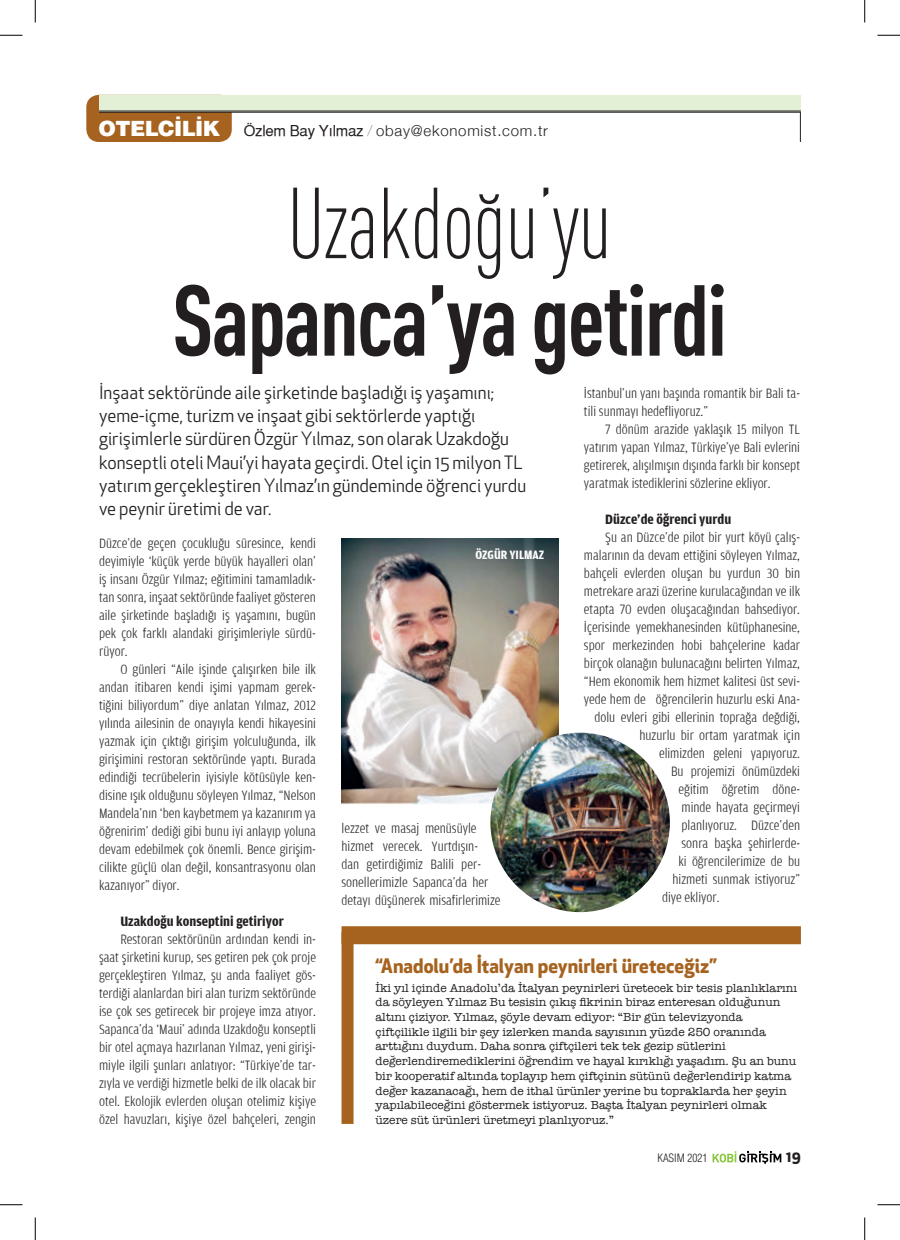
<style>
.page{position:relative;width:900px;height:1240px;background:#fff}
.page>*{position:absolute;margin:0;border:0;box-sizing:border-box;transform-origin:0 0}
.t1{font:99px "DIN Cond Bold Alternate";letter-spacing:-.02em;color:#231f20;scale:.95 1}
.t2{font:99px "DIN Cond Light Alternate";letter-spacing:-.01em;color:#231f20;scale:.95 1}
.t3{font:700 19.5px "Apex New";color:#a6631f}
.t4{font:18px/23.2px "Apex New";color:#231f20}
.t5{font:300 15px "Helvetica Neue";letter-spacing:.05em;color:#231f20}
.t6{font:700 15px "Apex New";color:#231f20}
.t7{font:300 condensed 14.25px/18px "Amplitude Aubi 3";color:#231f20;text-align:justify;scale:1.05 1}
.t8{font:700 condensed 14.25px "Amplitude Aubi 3";color:#231f20;scale:1.05 1}
.t9{font:700 condensed 12.75px "Amplitude Aubi 3";color:#fff}
.t10{font:12px/14.7px "American Typewriter";color:#231f20}
.t11{font:300 11.25px "Helveticam Cond";color:#231f20}
.s1{font-family:"Helveticam";font-weight:900;font-size:21px;color:#fff}
.s2{font-family:"Helvetica Roman Y";font-weight:400}
.s3{font-weight:200}
</style>
<div class="page">
<div style="left:86px;top:95px;width:146px;height:47px;background:#a6631f;border-radius:13px"></div>
<svg style="left:712px;top:1151px;width:69px;height:13px"></svg>
<div style="left:99px;top:95px;width:702px;height:16px;background:#e3f0d5"></div>
<hr style="left:99px;top:111px;width:702px;height:1px;background:#231f20">
<hr style="left:99px;top:112px;width:702px;height:1px;background:#231f20">
<div style="left:341px;top:926px;width:460px;height:18px;background:#a6631f"></div>
<div style="left:341px;top:932px;width:12px;height:192px;background:#a6631f"></div>
<hr style="left:800px;top:112px;width:1px;height:30px;background:#231f20">
<img style="left:341px;top:538px;width:217px;height:267px">
<img style="left:490px;top:733px;width:180px;height:179px;border-radius:90px">
<svg style="left:0;top:35px;width:22px;height:1px"></svg>
<svg style="left:877px;top:35px;width:23px;height:1px"></svg>
<svg style="left:0;top:1204px;width:22px;height:1px"></svg>
<svg style="left:877px;top:1204px;width:23px;height:1px"></svg>
<svg style="left:35px;top:0;width:1px;height:22px"></svg>
<svg style="left:35px;top:1217px;width:1px;height:23px"></svg>
<svg style="left:864px;top:0;width:1px;height:22px"></svg>
<svg style="left:864px;top:1217px;width:1px;height:23px"></svg>
<p class="t5" style="left:99px;top:118px;width:451px"><span class="s1">OTELCİLİK</span> <span class="s2">Özlem Bay Yılmaz</span> <span class="s3">/</span> obay@ekonomist.com.tr</p>
<h1 class="t2" style="left:287px;top:167px;width:343px">Uzakdoğu’yu</h1>
<h1 class="t1" style="left:172px;top:260px;width:586px">Sapanca’ya getirdi</h1>
<p class="t4" style="left:99px;top:381px;width:428px">İnşaat sektöründe aile şirketinde başladığı iş yaşamını; yeme-içme, turizm ve inşaat gibi sektörlerde yaptığı girişimlerle sürdüren Özgür Yılmaz, son olarak Uzakdoğu konseptli oteli Maui’yi hayata geçirdi. Otel için 15 milyon TL yatırım gerçekleştiren Yılmaz’ın gündeminde öğrenci yurdu ve peynir üretimi de var.</p>
<p class="t7" style="left:584px;top:384px;width:207px">İstanbul’un yanı başında romantik bir Bali ta&shy;tili sunmayı hedefliyoruz.”</p>
<p class="t7" style="left:584px;top:420px;width:207px;text-indent:21px">7 dönüm arazide yaklaşık 15 milyon TL yatırım yapan Yılmaz, Türkiye’ye Bali evlerini getirerek, alışılmışın dışında farklı bir konsept yaratmak istediklerini sözlerine ekliyor.</p>
<p class="t8" style="left:605px;top:511px;width:122px">Düzce’de öğrenci yurdu</p>
<p class="t7" style="left:605px;top:528px;width:187px">Şu an Düzce’de pilot bir yurt köyü çalış-</p>
<p class="t7" style="left:584px;top:546px;width:207px">malarının da devam ettiğini söyleyen Yılmaz,</p>
<p class="t7" style="left:584px;top:564px;width:207px">bahçeli evlerden oluşan bu yurdun 30 bin</p>
<p class="t7" style="left:584px;top:582px;width:207px">metrekare arazi üzerine kurulacağından ve ilk</p>
<p class="t7" style="left:584px;top:600px;width:207px">etapta 70 evden oluşacağından bahsediyor.</p>
<p class="t7" style="left:584px;top:618px;width:207px">İçerisinde yemekhanesinden kütüphanesine,</p>
<p class="t7" style="left:584px;top:636px;width:207px">spor merkezinden hobi bahçelerine kadar</p>
<p class="t7" style="left:584px;top:654px;width:207px">birçok olanağın bulunacağını belirten Yılmaz,</p>
<p class="t7" style="left:584px;top:672px;width:207px">“Hem ekonomik hem hizmet kalitesi üst sevi-</p>
<p class="t7" style="left:584px;top:690px;width:207px">yede hem de öğrencilerin huzurlu eski Ana-</p>
<p class="t7" style="left:594px;top:708px;width:197px">dolu evleri gibi ellerinin toprağa değdiği,</p>
<p class="t7" style="left:639px;top:726px;width:154px">huzurlu bir ortam yaratmak için</p>
<p class="t7" style="left:659px;top:744px;width:136px">elimizden geleni yapıyoruz.</p>
<p class="t7" style="left:671px;top:762px;width:124px">Bu projemizi önümüzdeki</p>
<p class="t7" style="left:678px;top:780px;width:117px">eğitim öğretim döne-</p>
<p class="t7" style="left:681px;top:798px;width:114px">minde hayata geçirmeyi</p>
<p class="t7" style="left:681px;top:816px;width:114px">planlıyoruz. Düzce’den</p>
<p class="t7" style="left:681px;top:834px;width:114px">sonra başka şehirlerde-</p>
<p class="t7" style="left:678px;top:852px;width:117px">ki öğrencilerimize de bu</p>
<p class="t7" style="left:672px;top:870px;width:123px">hizmeti sunmak istiyoruz”</p>
<p class="t7" style="left:662px;top:888px;width:56px">diye ekliyor.</p>
<p class="t7" style="left:99px;top:535px;width:208px">Düzce’de geçen çocukluğu süresince, kendi deyimiyle ‘küçük yerde büyük hayalleri olan’ iş insanı Özgür Yılmaz; eğitimini tamamladık&shy;tan sonra, inşaat sektöründe faaliyet gösteren aile şirketinde başladığı iş yaşamını, bugün pek çok farklı alandaki girişimleriyle sürdü&shy;rüyor.</p>
<p class="t7" style="left:99px;top:661px;width:208px;text-indent:21px">O günleri “Aile işinde çalışırken bile ilk andan itibaren kendi işimi yapmam gerek&shy;tiğini biliyordum” diye anlatan Yılmaz, 2012 yılında ailesinin de onayıyla kendi hikayesini yazmak için çıktığı girişim yolculuğunda, ilk girişimini restoran sektöründe yaptı. Burada edindiği tecrübelerin iyisiyle kötüsüyle ken&shy;disine ışık olduğunu söyleyen Yılmaz, “Nelson Mandela’nın ‘ben kaybetmem ya kazanırım ya öğrenirim’ dediği gibi bunu iyi anlayıp yoluna devam edebilmek çok önemli. Bence girişim&shy;cilikte güçlü olan değil, konsantrasyonu olan kazanıyor” diyor.</p>
<p class="t8" style="left:120px;top:914px;width:157px">Uzakdoğu konseptini getiriyor</p>
<p class="t7" style="left:99px;top:931px;width:208px;text-indent:21px">Restoran sektörünün ardından kendi in&shy;şaat şirketini kurup, ses getiren pek çok proje gerçekleştiren Yılmaz, şu anda faaliyet gös&shy;terdiği alanlardan biri alan turizm sektöründe ise çok ses getirecek bir projeye imza atıyor.<br>Sapanca’da ‘Maui’ adında Uzakdoğu konseptli bir otel açmaya hazırlanan Yılmaz, yeni girişi&shy;miyle ilgili şunları anlatıyor: “Türkiye’de tar&shy;zıyla ve verdiği hizmetle belki de ilk olacak bir otel. Ekolojik evlerden oluşan otelimiz kişiye özel havuzları, kişiye özel bahçeleri, zengin</p>
<p class="t9" style="left:475px;top:548px;width:70px">ÖZGÜR YILMAZ</p>
<p class="t7" style="left:341px;top:819px;width:153px;text-align:left">lezzet ve masaj menüsüyle hizmet verecek. Yurtdışın-<br>dan getirdiğimiz Balili per&shy;sonellerimizle Sapanca’da her detayı düşünerek misafirlerimize</p>
<h2 class="t3" style="left:375px;top:951px;width:343px">“Anadolu’da İtalyan peynirleri üreteceğiz”</h2>
<p class="t10" style="left:375px;top:980px;width:423px">İki yıl içinde Anadolu’da İtalyan peynirleri üretecek bir tesis planlıklarını da söyleyen Yılmaz Bu tesisin çıkış fikrinin biraz enteresan olduğunun altını çiziyor. Yılmaz, şöyle devam ediyor: “Bir gün televizyonda çiftçilikle ilgili bir şey izlerken manda sayısının yüzde 250 oranında arttığını duydum. Daha sonra çiftçileri tek tek gezip sütlerini değerlendiremediklerini öğrendim ve hayal kırıklığı yaşadım. Şu an bunu bir kooperatif altında toplayıp hem çiftçinin sütünü değerlendirip katma değer kazanacağı, hem de ithal ürünler yerine bu topraklarda her şeyin yapılabileceğini göstermek istiyoruz. Başta İtalyan peynirleri olmak üzere süt ürünleri üretmeyi planlıyoruz.”</p>
<p class="t11" style="left:657px;top:1152px;width:51px">KASIM 2021</p>
<p class="t6" style="left:786px;top:1146px;width:16px">19</p>
</div>
